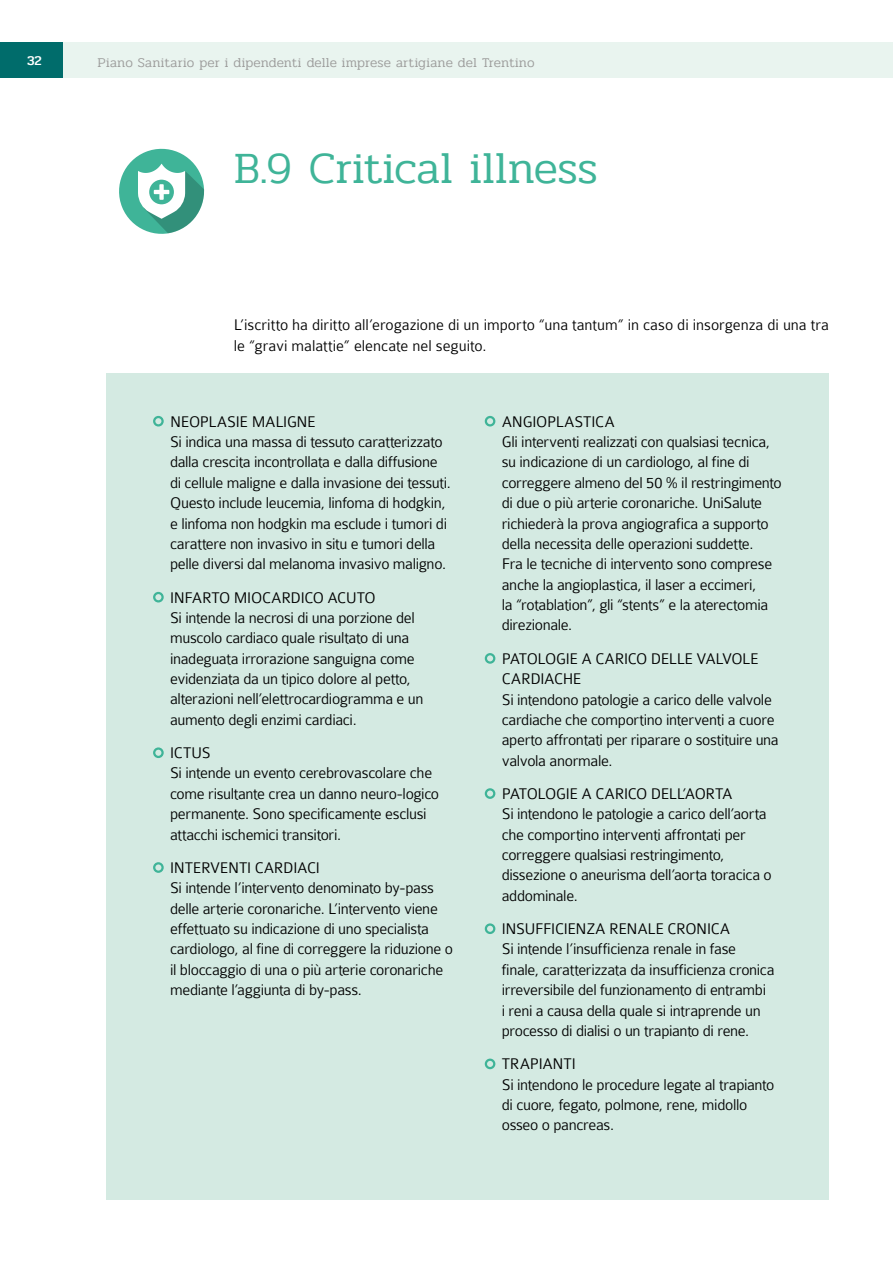
<style>
.page{position:relative;width:893px;height:1263px;background:#fff}
.page>*{position:absolute;margin:0;border:0;box-sizing:border-box;transform-origin:0 0}
.t1{font:300 45px "Pridi";letter-spacing:-.005em;color:#3fb498}
.t2{font:300 16.5px/20.4px "Colaborate";letter-spacing:-.02em;color:#000}
.t3{font:300 16.5px/21px "Colaborate";color:#000}
.t4{font:300 13.5px "Pridi";letter-spacing:.005em;color:#9d9d9c}
.t5{font:500 13.5px "Pridi";color:#fff}
</style>
<div class="page">
<div style="left:0;top:43px;width:64px;height:35px;background:#006c6b"></div>
<div style="left:64px;top:43px;width:829px;height:35px;background:#e9f4ef"></div>
<div style="left:106px;top:373px;width:723px;height:826px;background:#d4eae2"></div>
<div style="left:153px;top:416px;width:11px;height:10px;border:2px solid #3fb498;border-radius:50%"></div>
<div style="left:153px;top:592px;width:11px;height:10px;border:2px solid #3fb498;border-radius:50%"></div>
<div style="left:153px;top:747px;width:11px;height:11px;border:2px solid #3fb498;border-radius:50%"></div>
<div style="left:153px;top:862px;width:11px;height:11px;border:2px solid #3fb498;border-radius:50%"></div>
<div style="left:485px;top:416px;width:10px;height:10px;border:2px solid #3fb498;border-radius:50%"></div>
<div style="left:485px;top:653px;width:10px;height:11px;border:2px solid #3fb498;border-radius:50%"></div>
<div style="left:485px;top:788px;width:10px;height:11px;border:2px solid #3fb498;border-radius:50%"></div>
<div style="left:485px;top:923px;width:10px;height:11px;border:2px solid #3fb498;border-radius:50%"></div>
<div style="left:485px;top:1058px;width:10px;height:11px;border:2px solid #3fb498;border-radius:50%"></div>
<svg style="left:119px;top:148px;width:86px;height:86px"></svg>
<p class="t5" style="left:27px;top:50px;width:16px">32</p>
<p class="t4" style="left:98px;top:53px;width:438px">Piano Sanitario per i dipendenti delle imprese artigiane del Trentino</p>
<h1 class="t1" style="left:234px;top:136px;width:366px">B.9 Critical illness</h1>
<p class="t3" style="left:234px;top:314px;width:597px">L’iscritto ha diritto all’erogazione di un importo “una tantum” in caso di insorgenza di una tra le “gravi malattie” elencate nel seguito.</p>
<p class="t2" style="left:170px;top:411px;width:282px">NEOPLASIE MALIGNE<br>Si indica una massa di tessuto caratterizzato dalla crescita incontrollata e dalla diffusione di cellule maligne e dalla invasione dei tessuti.<br>Questo include leucemia, linfoma di hodgkin, e linfoma non hodgkin ma esclude i tumori di carattere non invasivo in situ e tumori della pelle diversi dal melanoma invasivo maligno.</p>
<p class="t2" style="left:170px;top:587px;width:255px">INFARTO MIOCARDICO ACUTO<br>Si intende la necrosi di una porzione del muscolo cardiaco quale risultato di una inadeguata irrorazione sanguigna come evidenziata da un tipico dolore al petto, alterazioni nell’elettrocardiogramma e un aumento degli enzimi cardiaci.</p>
<p class="t2" style="left:170px;top:743px;width:271px">ICTUS<br>Si intende un evento cerebrovascolare che come risultante crea un danno neuro-logico permanente. Sono specificamente esclusi attacchi ischemici transitori.</p>
<p class="t2" style="left:170px;top:857px;width:284px">INTERVENTI CARDIACI<br>Si intende l’intervento denominato by-pass delle arterie coronariche. L’intervento viene effettuato su indicazione di uno specialista cardiologo, al fine di correggere la riduzione o il bloccaggio di una o più arterie coronariche mediante l’aggiunta di by-pass.</p>
<p class="t2" style="left:502px;top:411px;width:281px">ANGIOPLASTICA<br>Gli interventi realizzati con qualsiasi tecnica, su indicazione di un cardiologo, al fine di correggere almeno del 50 % il restringimento di due o più arterie coronariche. UniSalute richiederà la prova angiografica a supporto della necessita delle operazioni suddette.<br>Fra le tecniche di intervento sono comprese anche la angioplastica, il laser a eccimeri,<br>la “rotablation”, gli “stents” e la aterectomia direzionale.</p>
<p class="t2" style="left:502px;top:648px;width:279px">PATOLOGIE A CARICO DELLE VALVOLE CARDIACHE<br>Si intendono patologie a carico delle valvole cardiache che comportino interventi a cuore aperto affrontati per riparare o sostituire una valvola anormale.</p>
<p class="t2" style="left:502px;top:783px;width:272px">PATOLOGIE A CARICO DELL’AORTA<br>Si intendono le patologie a carico dell’aorta che comportino interventi affrontati per correggere qualsiasi restringimento, dissezione o aneurisma dell’aorta toracica o addominale.</p>
<p class="t2" style="left:502px;top:919px;width:274px">INSUFFICIENZA RENALE CRONICA<br>Si intende l’insufficienza renale in fase finale, caratterizzata da insufficienza cronica irreversibile del funzionamento di entrambi<br>i reni a causa della quale si intraprende un processo di dialisi o un trapianto di rene.</p>
<p class="t2" style="left:502px;top:1054px;width:274px">TRAPIANTI<br>Si intendono le procedure legate al trapianto di cuore, fegato, polmone, rene, midollo osseo o pancreas.</p>
</div>
